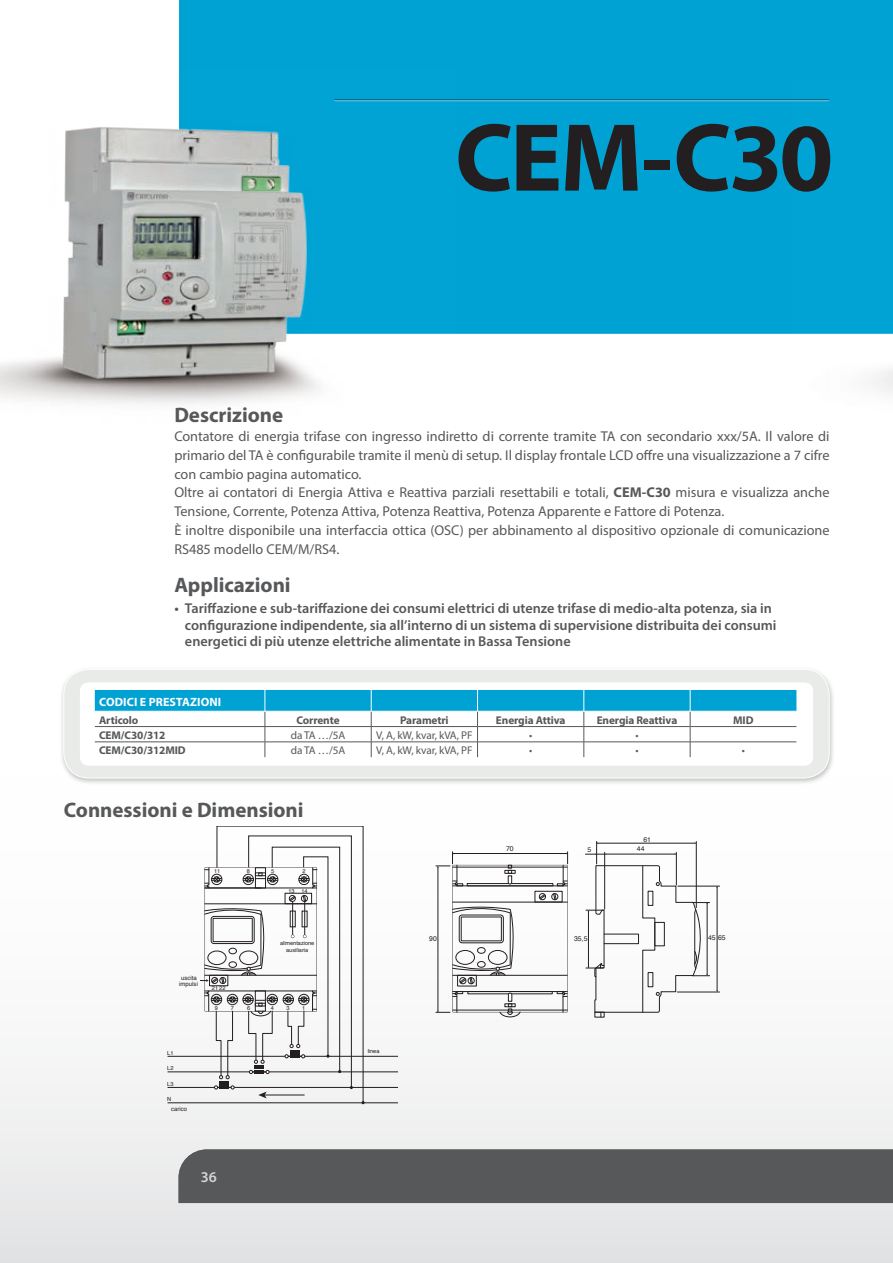
<style>
.page{position:relative;width:893px;height:1263px;background:#fff}
.page>*{position:absolute;margin:0;border:0;box-sizing:border-box;transform-origin:0 0}
.nome_prodotto{font:700 97.5px "Myriad Pro";letter-spacing:-.03em;color:#231f20}
.descriz{font:700 21px "Myriad Pro";color:#57585a}
.t1{font:600 15px "Myriad Pro";color:#d4d6d4}
.t2{font:14.25px/18.8px "Myriad Pro";color:#57585a}
.funzioni_ultima{font:600 14.25px/16.5px "Myriad Pro";color:#57585a}
.sx_caratt{font:700 12px "Myriad Pro";letter-spacing:.01em;color:#fff}
.caratt_x_tab{font:11.25px "Myriad Pro";letter-spacing:-.01em;color:#57585a}
.caratt_x_tab-2{font:700 11.25px "Myriad Pro";letter-spacing:-.01em;color:#57585a}
.sx_caratt-2{font:700 11.25px "Myriad Pro";letter-spacing:-.01em;color:#57585a}
.t3{font:6.9px "Helvetica";color:#231f20}
.t4{font:6px/6px "Helvetica";color:#231f20;text-align:center}
.t5{font:5.55px/6.8px "Helvetica";color:#231f20;text-align:center}
.s1{font-weight:700}
</style>
<div class="page">
<div style="left:0;top:697px;width:893px;height:566px;background:linear-gradient(to bottom,#fff,#e7e8e9)"></div>
<div style="left:179px;top:1149px;width:714px;height:54px;background:#57585a"></div>
<div style="left:179px;top:0;width:714px;height:334px;background:#00a2d4"></div>
<hr style="left:334px;top:100px;width:495px;height:1px;background:#fff">
<hr style="left:334px;top:99px;width:495px;height:1px;background:#006c88">
<img style="left:0;top:70px;width:455px;height:334px">
<div style="left:59px;top:667px;width:776px;height:118px;background:#57585a;opacity:.35"></div>
<div style="left:64px;top:669px;width:765px;height:109px;background:#e8ebe8;border-radius:26px"></div>
<div style="left:63px;top:669px;width:767px;height:109px;border:1px solid #fff;border-radius:26px"></div>
<div style="left:80px;top:682px;width:733px;height:84px;background:#fff;border-radius:9px"></div>
<svg style="left:95px;top:690px;width:701px;height:67px"></svg>
<hr style="left:95px;top:711px;width:170px;height:1px;background:#f9fcfd">
<hr style="left:265px;top:711px;width:106px;height:1px;background:#f9fcfd">
<hr style="left:371px;top:711px;width:106px;height:1px;background:#f9fcfd">
<hr style="left:477px;top:711px;width:107px;height:1px;background:#f9fcfd">
<hr style="left:584px;top:711px;width:106px;height:1px;background:#f9fcfd">
<hr style="left:690px;top:711px;width:106px;height:1px;background:#f9fcfd">
<img style="left:793px;top:82px;width:100px;height:311px">
<hr style="left:168px;top:1102px;width:230px;height:1px;background:#231f20">
<hr style="left:168px;top:1087px;width:230px;height:1px;background:#231f20">
<hr style="left:168px;top:1071px;width:230px;height:1px;background:#231f20">
<hr style="left:168px;top:1056px;width:230px;height:1px;background:#231f20">
<svg style="left:200px;top:826px;width:165px;height:278px"></svg>
<svg style="left:436px;top:852px;width:132px;height:165px"></svg>
<svg style="left:585px;top:841px;width:125px;height:176px"></svg>
<hr style="left:677px;top:992px;width:43px;height:1px;background:#231f20">
<hr style="left:678px;top:886px;width:42px;height:1px;background:#231f20">
<hr style="left:717px;top:887px;width:1px;height:104px;background:#231f20">
<p class="nome_prodotto" style="left:455px;top:94px;width:380px">CEM-C30</p>
<p class="descriz" style="left:174px;top:401px;width:110px">Descrizione</p>
<p class="t2" style="left:174px;top:427px;width:657px;text-align:justify">Contatore di energia trifase con ingresso indiretto di corrente tramite TA con secondario xxx/5A. Il valore di primario del TA è configurabile tramite il menù di setup. Il display frontale LCD offre una visualizzazione a 7 cifre con cambio pagina automatico.</p>
<p class="t2" style="left:174px;top:483px;width:657px">Oltre ai contatori di Energia Attiva e Reattiva parziali resettabili e totali, <span class="s1">CEM-C30</span> misura e visualizza anche<br>Tensione, Corrente, Potenza Attiva, Potenza Reattiva, Potenza Apparente e Fattore di Potenza.</p>
<p class="t2" style="left:174px;top:520px;width:657px">È inoltre disponibile una interfaccia ottica (OSC) per abbinamento al dispositivo opzionale di comunicazione<br>RS485 modello CEM/M/RS4.</p>
<p class="descriz" style="left:174px;top:571px;width:118px">Applicazioni</p>
<p class="funzioni_ultima" style="left:185px;top:600px;width:593px;text-indent:-11px">• Tariffazione e sub-tariffazione dei consumi elettrici di utenze trifase di medio-alta potenza, sia in configurazione indipendente, sia all’interno di un sistema di supervisione distribuita dei consumi energetici di più utenze elettriche alimentate in Bassa Tensione</p>
<p class="sx_caratt" style="left:99px;top:694px;width:124px">CODICI E PRESTAZIONI</p>
<p class="sx_caratt-2" style="left:99px;top:712px;width:41px">Articolo</p>
<p class="caratt_x_tab-2" style="left:296px;top:712px;width:45px">Corrente</p>
<p class="caratt_x_tab-2" style="left:400px;top:712px;width:50px">Parametri</p>
<p class="caratt_x_tab-2" style="left:496px;top:712px;width:71px">Energia Attiva</p>
<p class="caratt_x_tab-2" style="left:597px;top:712px;width:82px">Energia Reattiva</p>
<p class="caratt_x_tab-2" style="left:733px;top:712px;width:22px">MID</p>
<p class="sx_caratt-2" style="left:99px;top:728px;width:68px">CEM/C30/312</p>
<p class="caratt_x_tab" style="left:291px;top:728px;width:56px">da TA …/5A</p>
<p class="caratt_x_tab" style="left:376px;top:728px;width:98px">V, A, kW, kvar, kVA, PF</p>
<p class="caratt_x_tab" style="left:529px;top:728px;width:5px">•</p>
<p class="caratt_x_tab" style="left:635px;top:728px;width:5px">•</p>
<p class="sx_caratt-2" style="left:99px;top:743px;width:88px">CEM/C30/312MID</p>
<p class="caratt_x_tab" style="left:291px;top:743px;width:56px">da TA …/5A</p>
<p class="caratt_x_tab" style="left:376px;top:743px;width:98px">V, A, kW, kvar, kVA, PF</p>
<p class="caratt_x_tab" style="left:529px;top:743px;width:5px">•</p>
<p class="caratt_x_tab" style="left:635px;top:743px;width:5px">•</p>
<p class="caratt_x_tab" style="left:742px;top:743px;width:5px">•</p>
<p class="descriz" style="left:64px;top:796px;width:241px">Connessioni e Dimensioni</p>
<p class="t5" style="left:214px;top:868px;width:7px">11</p>
<p class="t5" style="left:247px;top:868px;width:5px">8</p>
<p class="t5" style="left:302px;top:868px;width:5px">2</p>
<p class="t5" style="left:289px;top:887px;width:21px">13 14</p>
<p class="t5" style="left:271px;top:868px;width:5px">5</p>
<p class="t4" style="left:179px;top:975px;width:20px">uscita impulsi</p>
<p class="t5" style="left:212px;top:985px;width:15px">21 22</p>
<p class="t5" style="left:280px;top:940px;width:36px">alimentazione ausiliaria</p>
<p class="t5" style="left:215px;top:1004px;width:5px">9</p>
<p class="t5" style="left:231px;top:1004px;width:5px">7</p>
<p class="t5" style="left:247px;top:1004px;width:5px">6</p>
<p class="t5" style="left:271px;top:1004px;width:5px">4</p>
<p class="t5" style="left:286px;top:1004px;width:5px">3</p>
<p class="t5" style="left:302px;top:1004px;width:5px">1</p>
<p class="t5" style="left:167px;top:1049px;width:8px">L1</p>
<p class="t5" style="left:368px;top:1048px;width:13px">linea</p>
<p class="t5" style="left:167px;top:1065px;width:8px">L2</p>
<p class="t5" style="left:167px;top:1080px;width:8px">L3</p>
<p class="t5" style="left:167px;top:1096px;width:6px">N</p>
<p class="t4" style="left:171px;top:1106px;width:18px">carico</p>
<p class="t1" style="left:201px;top:1167px;width:18px">0336</p>
<p class="t3" style="left:429px;top:933px;width:9px">90</p>
<p class="t3" style="left:506px;top:844px;width:9px">70</p>
<p class="t3" style="left:643px;top:834px;width:9px">61</p>
<p class="t3" style="left:587px;top:844px;width:5px">5</p>
<p class="t3" style="left:637px;top:844px;width:9px">44</p>
<p class="t3" style="left:574px;top:933px;width:15px">35,5</p>
<p class="t3" style="left:708px;top:932px;width:19px">45 65</p>
</div>
